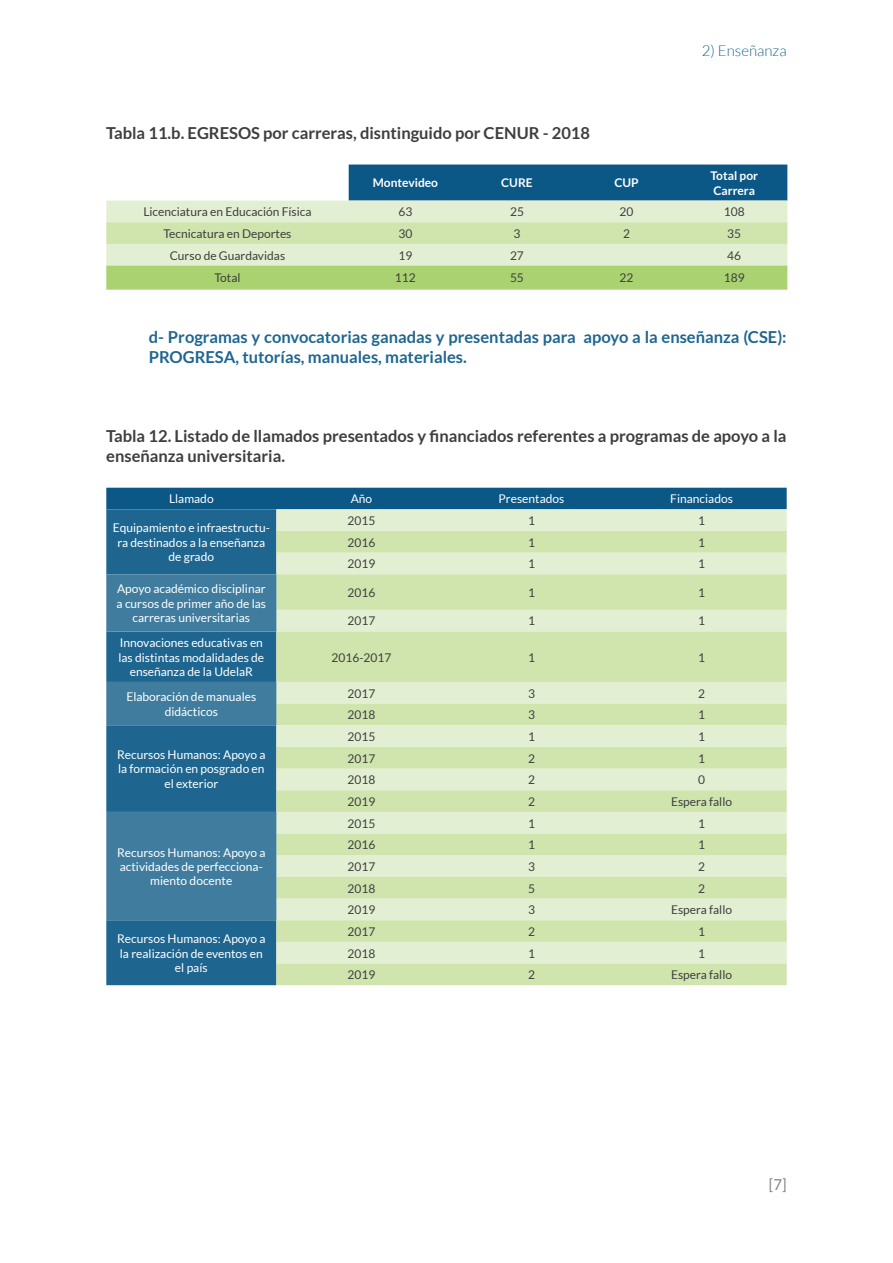
<style>
.page{position:relative;width:893px;height:1263px;background:#fff}
.page>*{position:absolute;margin:0;border:0;box-sizing:border-box;transform-origin:0 0}
.t1{font:700 16.5px/19.8px "Lato";color:#3e3e3f}
.t2{font:700 16.5px/19.8px "Lato";color:#1e6690}
.t3{font:300 15px "Lato";color:#1e6690}
.t4{font:15px "Lato";color:#808285}
.t5{font:12px/14.4px "Lato";color:#fff;text-align:center}
.t6{font:12px "Lato";color:#3e3e3f}
.t7{font:700 12px/14.4px "Lato";color:#fff}
</style>
<div class="page">
<svg style="left:106px;top:165px;width:681px;height:125px;background:#b0cdaf"></svg>
<div style="left:106px;top:488px;width:681px;height:21px;background:#0b5786"></div>
<div style="left:106px;top:509px;width:170px;height:476px;background:#1e6690"></div>
<div style="left:276px;top:509px;width:511px;height:22px;background:#e3efd2"></div>
<svg style="left:276px;top:531px;width:511px;height:454px;background:#d8e9bd"></svg>
<svg style="left:106px;top:574px;width:170px;height:346px;background:#337499"></svg>
<p class="t3" style="left:702px;top:42px;width:86px">2) Enseñanza</p>
<h1 class="t1" style="left:106px;top:123px;width:485px">Tabla 11.b. EGRESOS por carreras, disntinguido por CENUR - 2018</h1>
<p class="t7" style="left:373px;top:176px;width:67px">Montevideo</p>
<p class="t7" style="left:501px;top:176px;width:33px">CURE</p>
<p class="t7" style="left:614px;top:176px;width:26px">CUP</p>
<p class="t7" style="left:710px;top:168px;width:49px">Total por<br>Carrera</p>
<p class="t6" style="left:143px;top:205px;width:170px">Licenciatura en Educación Física</p>
<p class="t6" style="left:398px;top:205px;width:15px">63</p>
<p class="t6" style="left:510px;top:205px;width:15px">25</p>
<p class="t6" style="left:619px;top:205px;width:15px">20</p>
<p class="t6" style="left:724px;top:205px;width:22px">108</p>
<p class="t6" style="left:163px;top:227px;width:130px">Tecnicatura en Deportes</p>
<p class="t6" style="left:398px;top:227px;width:15px">30</p>
<p class="t6" style="left:513px;top:227px;width:8px">3</p>
<p class="t6" style="left:623px;top:227px;width:8px">2</p>
<p class="t6" style="left:727px;top:227px;width:15px">35</p>
<p class="t6" style="left:170px;top:249px;width:117px">Curso de Guardavidas</p>
<p class="t6" style="left:398px;top:249px;width:15px">19</p>
<p class="t6" style="left:510px;top:249px;width:15px">27</p>
<p class="t6" style="left:727px;top:249px;width:15px">46</p>
<p class="t6" style="left:214px;top:271px;width:28px">Total</p>
<p class="t6" style="left:395px;top:271px;width:22px">112</p>
<p class="t6" style="left:510px;top:271px;width:15px">55</p>
<p class="t6" style="left:619px;top:271px;width:15px">22</p>
<p class="t6" style="left:724px;top:271px;width:22px">189</p>
<h1 class="t2" style="left:149px;top:327px;width:639px">d- Programas y convocatorias ganadas y presentadas para apoyo a la enseñanza (CSE):<br>PROGRESA, tutorías, manuales, materiales.</h1>
<h1 class="t1" style="left:106px;top:426px;width:682px">Tabla 12. Listado de llamados presentados y financiados referentes a programas de apoyo a la enseñanza universitaria.</h1>
<p class="t5" style="left:169px;top:492px;width:46px">Llamado</p>
<p class="t5" style="left:351px;top:492px;width:23px">Año</p>
<p class="t5" style="left:499px;top:492px;width:67px">Presentados</p>
<p class="t5" style="left:670px;top:492px;width:64px">Financiados</p>
<p class="t5" style="left:113px;top:521px;width:158px">Equipamiento e infraestructu&shy;ra destinados a la enseñanza de grado</p>
<p class="t6" style="left:348px;top:514px;width:29px">2015</p>
<p class="t6" style="left:528px;top:514px;width:8px">1</p>
<p class="t6" style="left:698px;top:514px;width:8px">1</p>
<p class="t6" style="left:348px;top:536px;width:29px">2016</p>
<p class="t6" style="left:528px;top:536px;width:8px">1</p>
<p class="t6" style="left:698px;top:536px;width:8px">1</p>
<p class="t6" style="left:348px;top:557px;width:29px">2019</p>
<p class="t6" style="left:528px;top:557px;width:8px">1</p>
<p class="t6" style="left:698px;top:557px;width:8px">1</p>
<p class="t5" style="left:117px;top:582px;width:151px">Apoyo académico disciplinar a cursos de primer año de las carreras universitarias</p>
<p class="t6" style="left:347px;top:586px;width:29px">2016</p>
<p class="t6" style="left:528px;top:586px;width:8px">1</p>
<p class="t6" style="left:698px;top:586px;width:8px">1</p>
<p class="t6" style="left:347px;top:614px;width:29px">2017</p>
<p class="t6" style="left:528px;top:614px;width:8px">1</p>
<p class="t6" style="left:698px;top:614px;width:8px">1</p>
<p class="t5" style="left:118px;top:635px;width:147px">Innovaciones educativas en las distintas modalidades de enseñanza de la UdelaR</p>
<p class="t6" style="left:331px;top:650px;width:61px">2016-2017</p>
<p class="t6" style="left:528px;top:650px;width:8px">1</p>
<p class="t6" style="left:698px;top:650px;width:8px">1</p>
<p class="t5" style="left:126px;top:690px;width:131px">Elaboración de manuales didácticos</p>
<p class="t6" style="left:347px;top:686px;width:29px">2017</p>
<p class="t6" style="left:528px;top:686px;width:8px">3</p>
<p class="t6" style="left:698px;top:686px;width:8px">2</p>
<p class="t6" style="left:347px;top:708px;width:29px">2018</p>
<p class="t6" style="left:528px;top:708px;width:8px">3</p>
<p class="t6" style="left:698px;top:708px;width:8px">1</p>
<p class="t5" style="left:117px;top:747px;width:150px">Recursos Humanos: Apoyo a la formación en posgrado en el exterior</p>
<p class="t5" style="left:117px;top:845px;width:150px">Recursos Humanos: Apoyo a actividades de perfecciona&shy;miento docente</p>
<p class="t5" style="left:117px;top:931px;width:150px">Recursos Humanos: Apoyo a la realización de eventos en el país</p>
<p class="t6" style="left:347px;top:730px;width:29px">2015</p>
<p class="t6" style="left:528px;top:730px;width:8px">1</p>
<p class="t6" style="left:698px;top:730px;width:8px">1</p>
<p class="t6" style="left:347px;top:751px;width:29px">2017</p>
<p class="t6" style="left:528px;top:751px;width:8px">2</p>
<p class="t6" style="left:698px;top:751px;width:8px">1</p>
<p class="t6" style="left:347px;top:773px;width:29px">2018</p>
<p class="t6" style="left:528px;top:773px;width:8px">2</p>
<p class="t6" style="left:698px;top:773px;width:8px">0</p>
<p class="t6" style="left:347px;top:795px;width:29px">2019</p>
<p class="t6" style="left:528px;top:795px;width:8px">2</p>
<p class="t6" style="left:671px;top:795px;width:63px">Espera fallo</p>
<p class="t6" style="left:347px;top:816px;width:29px">2015</p>
<p class="t6" style="left:528px;top:816px;width:8px">1</p>
<p class="t6" style="left:698px;top:816px;width:8px">1</p>
<p class="t6" style="left:347px;top:838px;width:29px">2016</p>
<p class="t6" style="left:528px;top:838px;width:8px">1</p>
<p class="t6" style="left:698px;top:838px;width:8px">1</p>
<p class="t6" style="left:347px;top:860px;width:29px">2017</p>
<p class="t6" style="left:528px;top:860px;width:8px">3</p>
<p class="t6" style="left:698px;top:860px;width:8px">2</p>
<p class="t6" style="left:347px;top:881px;width:29px">2018</p>
<p class="t6" style="left:528px;top:881px;width:8px">5</p>
<p class="t6" style="left:698px;top:881px;width:8px">2</p>
<p class="t6" style="left:347px;top:903px;width:29px">2019</p>
<p class="t6" style="left:528px;top:903px;width:8px">3</p>
<p class="t6" style="left:671px;top:903px;width:63px">Espera fallo</p>
<p class="t6" style="left:347px;top:925px;width:29px">2017</p>
<p class="t6" style="left:528px;top:925px;width:8px">2</p>
<p class="t6" style="left:698px;top:925px;width:8px">1</p>
<p class="t6" style="left:347px;top:946px;width:29px">2018</p>
<p class="t6" style="left:528px;top:946px;width:8px">1</p>
<p class="t6" style="left:698px;top:946px;width:8px">1</p>
<p class="t6" style="left:347px;top:968px;width:29px">2019</p>
<p class="t6" style="left:528px;top:968px;width:8px">2</p>
<p class="t6" style="left:671px;top:968px;width:63px">Espera fallo</p>
<p class="t4" style="left:769px;top:1176px;width:19px">[7]</p>
</div>
